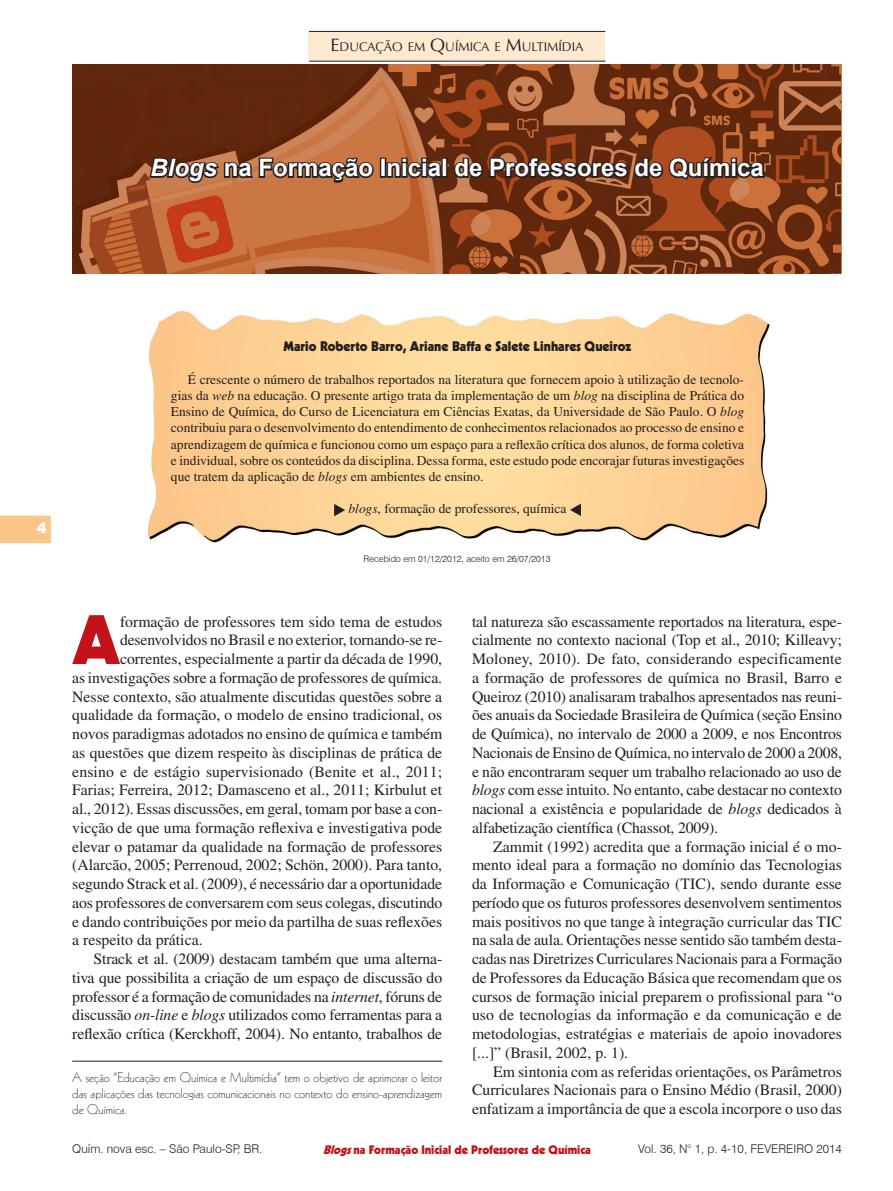
<style>
.page{position:relative;width:893px;height:1191px;background:#fff}
.page>*{position:absolute;margin:0;border:0;box-sizing:border-box;transform-origin:0 0}
.Normal_1º_Parágrafo{font:900 67.8px "Kabel";color:#c4121a}
.Título{font:700 24px "Arial";color:#fff}
.Normal_1º_Parágrafo-2{font:15.75px/18.8px "Times";color:#231f20;text-align:justify}
.t1{font:900 15px "Swiss 721 BT";color:#fff}
.Resumo{font:13.5px/16.2px "Times";color:#231f20;text-align:justify}
.Rodapé{font:300 13.5px/16.2px "Kabel";color:#231f20;text-align:justify}
.Autores{font:900 13.5px "Kabel";color:#231f20}
.Keywords{font:13.5px "Times";color:#231f20}
.t2{font:12.6px "Optima";color:#231f20}
.t3{font:300 12px "Swiss 721 BT";color:#231f20}
.t4{font:900 12px "Kabel";color:#c4121a}
.Recebido{font:300 9px "Swiss 721 BT";color:#231f20}
.s1{font-size:18px}
.s2{font-style:italic}
</style>
<div class="page">
<svg style="left:0;top:515px;width:51px;height:28px"></svg>
<img style="left:72px;top:64px;width:770px;height:210px">
<img style="left:147px;top:311px;width:623px;height:232px">
<div style="left:309px;top:31px;width:296px;height:30px;background:#fee9d1"></div>
<hr style="left:309px;top:61px;width:296px;height:1px;background:#231f20">
<hr style="left:309px;top:31px;width:296px;height:1px;background:#231f20">
<svg style="left:334px;top:504px;width:11px;height:12px"></svg>
<svg style="left:570px;top:503px;width:11px;height:13px"></svg>
<svg style="left:148px;top:155px;width:228px;height:30px;background:#774b32"></svg>
<div style="left:380px;top:158px;width:6px;height:20px;border:3px solid #231f20"></div>
<div style="left:401px;top:158px;width:7px;height:6px;border:3px solid #231f20"></div>
<div style="left:421px;top:158px;width:7px;height:6px;border:3px solid #231f20"></div>
<svg style="left:385px;top:160px;width:60px;height:20px"></svg>
<div style="left:441px;top:158px;width:7px;height:20px;border:3px solid #231f20"></div>
<svg style="left:452px;top:155px;width:316px;height:27px;background:#57301f"></svg>
<hr style="left:72px;top:1060px;width:370px;height:1px;background:#231f20">
<p class="t2" style="left:331px;top:39px;width:255px"><span class="s1">E</span>DUCAÇÃO EM <span class="s1">Q</span>UÍMICA E <span class="s1">M</span>ULTIMÍDIA</p>
<p class="Título" style="left:150px;top:152px;width:615px"><span class="s2">Blogs</span> na Formação Inicial de Professores de Química</p>
<p class="t1" style="left:37px;top:518px;width:11px">4</p>
<p class="Autores" style="left:283px;top:338px;width:350px">Mario Roberto Barro, Ariane Baffa e Salete Linhares Queiroz</p>
<p class="Resumo" style="left:171px;top:371px;width:575px;text-indent:17px">É crescente o número de trabalhos reportados na literatura que fornecem apoio à utilização de tecnolo&shy;gias da <span class="s2">web</span> na educação. O presente artigo trata da implementação de um <span class="s2">blog</span> na disciplina de Prática do Ensino de Química, do Curso de Licenciatura em Ciências Exatas, da Universidade de São Paulo. O <span class="s2">blog </span>contribuiu para o desenvolvimento do entendimento de conhecimentos relacionados ao processo de ensino e aprendizagem de química e funcionou como um espaço para a reflexão crítica dos alunos, de forma coletiva e individual, sobre os conteúdos da disciplina. Dessa forma, este estudo pode encorajar futuras investigações que tratem da aplicação de <span class="s2">blogs</span> em ambientes de ensino.</p>
<p class="Keywords" style="left:349px;top:501px;width:220px"><span class="s2">blogs</span>, formação de professores, química</p>
<p class="Recebido" style="left:364px;top:553px;width:188px">Recebido em 01/12/2012, aceito em 26/07/2013</p>
<p class="Normal_1º_Parágrafo" style="left:72px;top:597px;width:49px">A</p>
<p class="Normal_1º_Parágrafo-2" style="left:120px;top:612px;width:324px">formação de professores tem sido tema de estudos</p>
<p class="Normal_1º_Parágrafo-2" style="left:120px;top:630px;width:324px">desenvolvidos no Brasil e no exterior, tornando-se re-</p>
<p class="Normal_1º_Parágrafo-2" style="left:120px;top:649px;width:324px">correntes, especialmente a partir da década de 1990,</p>
<p class="Normal_1º_Parágrafo-2" style="left:72px;top:668px;width:371px">as investigações sobre a formação de professores de química.</p>
<p class="Normal_1º_Parágrafo-2" style="left:72px;top:687px;width:371px">Nesse contexto, são atualmente discutidas questões sobre a</p>
<p class="Normal_1º_Parágrafo-2" style="left:72px;top:705px;width:371px">qualidade da formação, o modelo de ensino tradicional, os</p>
<p class="Normal_1º_Parágrafo-2" style="left:72px;top:724px;width:371px">novos paradigmas adotados no ensino de química e também</p>
<p class="Normal_1º_Parágrafo-2" style="left:72px;top:743px;width:371px">as questões que dizem respeito às disciplinas de prática de</p>
<p class="Normal_1º_Parágrafo-2" style="left:72px;top:762px;width:372px">ensino e de estágio supervisionado (Benite et al., 2011;</p>
<p class="Normal_1º_Parágrafo-2" style="left:72px;top:780px;width:371px">Farias; Ferreira, 2012; Damasceno et al., 2011; Kirbulut et</p>
<p class="Normal_1º_Parágrafo-2" style="left:72px;top:799px;width:371px">al., 2012). Essas discussões, em geral, tomam por base a con-</p>
<p class="Normal_1º_Parágrafo-2" style="left:72px;top:818px;width:371px">vicção de que uma formação reflexiva e investigativa pode</p>
<p class="Normal_1º_Parágrafo-2" style="left:72px;top:837px;width:371px">elevar o patamar da qualidade na formação de professores</p>
<p class="Normal_1º_Parágrafo-2" style="left:72px;top:855px;width:371px">(Alarcão, 2005; Perrenoud, 2002; Schön, 2000). Para tanto,</p>
<p class="Normal_1º_Parágrafo-2" style="left:72px;top:874px;width:371px">segundo Strack et al. (2009), é necessário dar a oportunidade</p>
<p class="Normal_1º_Parágrafo-2" style="left:72px;top:893px;width:372px">aos professores de conversarem com seus colegas, discutindo</p>
<p class="Normal_1º_Parágrafo-2" style="left:72px;top:912px;width:371px">e dando contribuições por meio da partilha de suas reflexões</p>
<p class="Normal_1º_Parágrafo-2" style="left:72px;top:930px;width:132px">a respeito da prática.</p>
<p class="Normal_1º_Parágrafo-2" style="left:72px;top:949px;width:371px;text-indent:21px">Strack et al. (2009) destacam também que uma alterna&shy;tiva que possibilita a criação de um espaço de discussão do professor é a formação de comunidades na <span class="s2">internet</span>, fóruns de discussão <span class="s2">on-line</span> e <span class="s2">blogs</span> utilizados como ferramentas para a reflexão crítica (Kerckhoff, 2004). No entanto, trabalhos de</p>
<p class="Rodapé" style="left:72px;top:1069px;width:371px">A seção “Educação em Química e Multimídia” tem o objetivo de aprimorar o leitor das aplicações das tecnologias comunicacionais no contexto do ensino-aprendizagem de Química.</p>
<p class="Normal_1º_Parágrafo-2" style="left:472px;top:612px;width:372px">tal natureza são escassamente reportados na literatura, espe&shy;cialmente no contexto nacional (Top et al., 2010; Killeavy; Moloney, 2010). De fato, considerando especificamente a formação de professores de química no Brasil, Barro e Queiroz (2010) analisaram trabalhos apresentados nas reuni&shy;ões anuais da Sociedade Brasileira de Química (seção Ensino de Química), no intervalo de 2000 a 2009, e nos Encontros Nacionais de Ensino de Química, no intervalo de 2000 a 2008, e não encontraram sequer um trabalho relacionado ao uso de <span class="s2">blogs</span> com esse intuito. No entanto, cabe destacar no contexto nacional a existência e popularidade de <span class="s2">blogs</span> dedicados à alfabetização científica (Chassot, 2009).</p>
<p class="Normal_1º_Parágrafo-2" style="left:472px;top:837px;width:371px;text-indent:21px">Zammit (1992) acredita que a formação inicial é o mo&shy;mento ideal para a formação no domínio das Tecnologias da Informação e Comunicação (TIC), sendo durante esse período que os futuros professores desenvolvem sentimentos mais positivos no que tange à integração curricular das TIC na sala de aula. Orientações nesse sentido são também desta&shy;cadas nas Diretrizes Curriculares Nacionais para a Formação de Professores da Educação Básica que recomendam que os cursos de formação inicial preparem o profissional para “o uso de tecnologias da informação e da comunicação e de metodologias, estratégias e materiais de apoio inovadores [...]” (Brasil, 2002, p. 1).</p>
<p class="Normal_1º_Parágrafo-2" style="left:472px;top:1062px;width:371px;text-indent:21px">Em sintonia com as referidas orientações, os Parâmetros Curriculares Nacionais para o Ensino Médio (Brasil, 2000) enfatizam a importância de que a escola incorpore o uso das</p>
<p class="t3" style="left:72px;top:1141px;width:192px">Quím. nova esc. – São Paulo-SP, BR.</p>
<p class="t3" style="left:638px;top:1141px;width:205px">Vol. 36, N° 1, p. 4-10, FEVEREIRO 2014</p>
<p class="t4" style="left:323px;top:1141px;width:269px"><span class="s2">Blogs</span>na Formação Inicial de Professores de Química</p>
</div>
